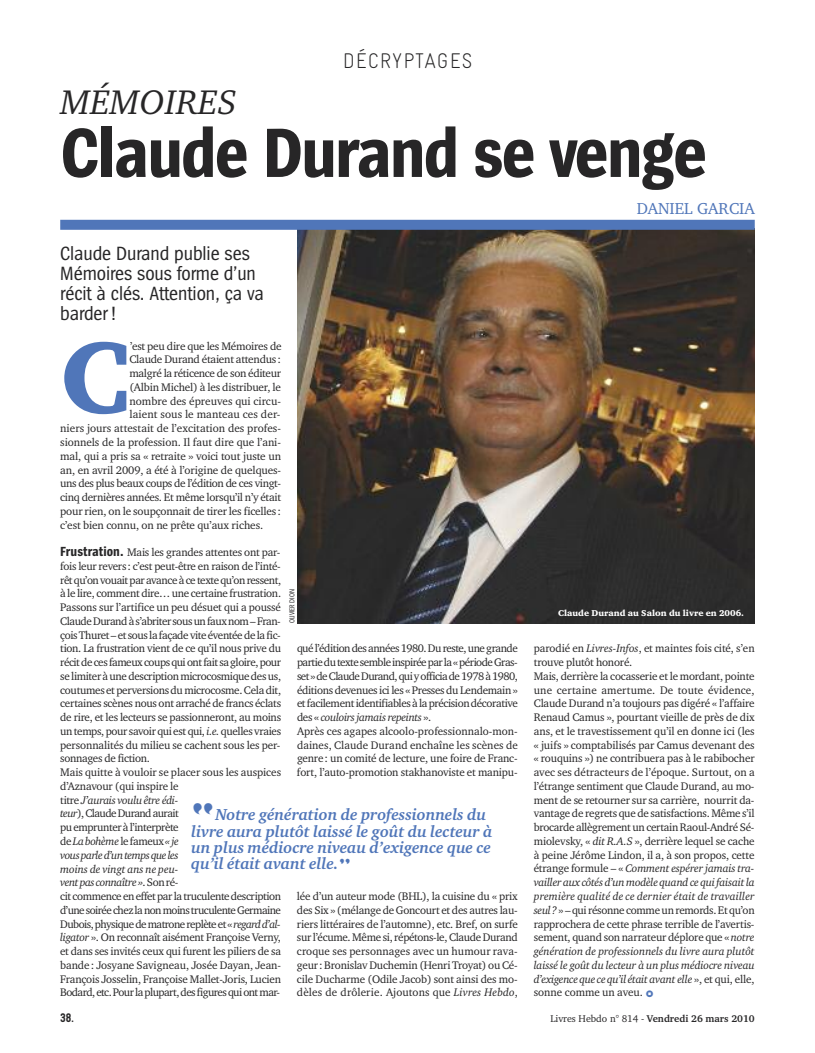
<style>
.page{position:relative;width:815px;height:1053px;background:#fff}
.page>*{position:absolute;margin:0;border:0;box-sizing:border-box;transform-origin:0 0}
.t1{font:900 103.62px "Charter ITC Std";color:#5076b9}
.t2{font:700 72.5px "Spiegel Cd";letter-spacing:-.025em;color:#272627}
.t3{font:italic 35px "Charter ITC Std";letter-spacing:.015em;color:#272627}
.t4{font:300 21.25px "Gravur Condensed";letter-spacing:.05em;color:#272627}
.t5{font:20px/20px "Spiegel Cd";letter-spacing:-.005em;color:#272627}
.t6{font:italic 700 16.25px/16.2px "Charter ITC Std";letter-spacing:-.005em;color:#5076b9}
.t7{font:16.25px "Charter BT";letter-spacing:-.005em;color:#5076b9}
.t8{font:900 12.5px "Gravur Condensed";color:#272627}
.t9{font:11.25px/13.8px "Charter ITC Std";letter-spacing:-.015em;color:#272627}
.t10{font:11.25px "Charter ITC Std";letter-spacing:-.035em;color:#272627}
.t11{font:11.25px "Charter ITC Std";letter-spacing:.01em;color:#272627}
.t12{font:700 10px "Charter ITC Std";color:#272627}
.t13{font:900 8.75px "Charter ITC Std";color:#fff}
.t14{font:7.5px "Spiegel Cd";letter-spacing:-.01em;color:#272627;scale:.95 1}
.s1{font-family:"Spiegel Cd";font-weight:700;font-size:13.75px}
.s2{font-style:italic}
.s3{font-family:"Dogma";font-weight:900;font-style:normal;font-size:30px}
.s4{font-family:"Dogma";font-style:normal;font-size:18.75px}
.s5{font-weight:400}
</style>
<div class="page">
<img style="left:297px;top:230px;width:458px;height:393px">
<div style="left:60px;top:220px;width:695px;height:10px;background:#5076b9"></div>
<h3 class="t4" style="left:343px;top:53px;width:131px">DÉCRYPTAGES</h3>
<h3 class="t3" style="left:60px;top:89px;width:178px">MÉMOIRES</h3>
<h2 class="t2" style="left:60px;top:126px;width:649px">Claude Durand se venge</h2>
<h3 class="t7" style="left:637px;top:202px;width:119px">DANIEL GARCIA</h3>
<h3 class="t5" style="left:60px;top:244px;width:205px">Claude Durand publie ses<br>Mémoires sous forme d’un récit à clés. Attention, ça va barder!</h3>
<h1 class="t1" style="left:60px;top:335px;width:71px">C</h1>
<p class="t9" style="left:130px;top:340px;width:153px">’est peu dire que les Mémoires de</p>
<p class="t9" style="left:129px;top:353px;width:153px">Claude Durand étaient attendus:</p>
<p class="t9" style="left:129px;top:367px;width:153px">malgré la réticence de son éditeur</p>
<p class="t9" style="left:129px;top:381px;width:153px">(Albin Michel) à les distribuer, le</p>
<p class="t9" style="left:129px;top:395px;width:153px">nombre des épreuves qui circu-</p>
<p class="t11" style="left:129px;top:410px;width:152px">laient sous le manteau ces der-</p>
<p class="t9" style="left:60px;top:422px;width:222px">niers jours attestait de l’excitation des profes-</p>
<p class="t9" style="left:60px;top:436px;width:222px">sionnels de la profession. Il faut dire que l’ani-</p>
<p class="t9" style="left:60px;top:450px;width:222px">mal, qui a pris sa « retraite » voici tout juste un</p>
<p class="t9" style="left:60px;top:463px;width:222px">an, en avril 2009, a été à l’origine de quelques-</p>
<p class="t10" style="left:60px;top:479px;width:222px">uns des plus beaux coups de l’édition de ces vingt-</p>
<p class="t9" style="left:60px;top:491px;width:222px">cinq dernières années. Et même lorsqu’il n’y était</p>
<p class="t9" style="left:60px;top:505px;width:222px">pour rien, on le soupçonnait de tirer les ficelles:</p>
<p class="t9" style="left:60px;top:518px;width:205px">c’est bien connu, on ne prête qu’aux riches.</p>
<p class="t9" style="left:60px;top:546px;width:222px"><span class="s1">Frustration.</span> Mais les grandes attentes ont par&shy;fois leur revers: c’est peut-être en raison de l’inté&shy;rêtqu’onvouaitparavanceàcetextequ’onressent, à le lire, commentdire…une certaine frustration.<br>Passons sur l’artifice un peu désuet qui a poussé ClaudeDurandàs’abriter sousunfauxnom–Fran&shy;çoisThuret–et sous lafaçadeviteéventéedelafic&shy;tion. La frustration vient de ce qu’il nous prive du récitdeces fameuxcoupsquiontfait sagloire,pour selimiteràunedescriptionmicrocosmiquedesus, coutumes etperversionsdumicrocosme.Celadit, certaines scènes nous ont arraché de francs éclats de rire, et les lecteurs se passionneront, au moins untemps,pour savoirqui estqui,<span class="s2">i.e.</span>quelles vraies personnalités du milieu se cachent sous les per&shy;sonnages de fiction.<br>Mais quitte à vouloir se placer sous les auspices d’Aznavour (qui inspire le<br>titre <span class="s2">J’aurais voulu être édi&shy;teur</span>),ClaudeDurandaurait puemprunteràl’interprète<br>de<span class="s2">Labohème</span> lefameux<span class="s2">«je vousparled’untempsqueles<br>moins de vingt ans ne peu&shy;ventpasconnaître»</span>.Sonré-<br>cit commenceeneffetparlatruculentedescription d’unesoiréechezlanonmoinstruculenteGermaine Dubois,physiquedematronereplèteet«<span class="s2">regardd’al&shy;ligator</span> ». On reconnaît aisément Françoise Verny, et dans ses invités ceux qui furent les piliers de sa bande: Josyane Savigneau, Josée Dayan, Jean-François Josselin, Françoise Mallet-Joris, Lucien Bodard,etc.Pourlaplupart,des figuresquiontmar-</p>
<p class="t14" style="left:289px;top:623px;width:37px;rotate:-90deg">OLIVIER DION</p>
<p class="t9" style="left:297px;top:642px;width:222px">quél’éditiondesannées1980.Dureste,unegrande partiedutextesembleinspiréeparla«périodeGras&shy;set»deClaudeDurand,quiyofficiade1978à1980, éditions devenues ici les « Presses du Lendemain » etfacilementidentifiablesàlaprécisiondécorative des « <span class="s2">couloirsjamais repeints</span> ».<br>Après ces agapes alcoolo-professionnalo-mon&shy;daines, Claude Durand enchaîne les scènes de genre: un comité de lecture, une foire de Franc&shy;fort, l’auto-promotion stakhanoviste et manipu-</p>
<h3 class="t6" style="left:191px;top:807px;width:303px"><span class="s3">“</span>Notre génération de professionnels du livre aura plutôt laissé le goût du lecteur à un plus médiocre niveau d’exigence que ce qu’il était avant elle.<span class="s4">”</span></h3>
<p class="t9" style="left:297px;top:890px;width:222px;text-align:justify">lée d’un auteur mode (BHL), la cuisine du « prix des Six » (mélange de Goncourt et des autres lau&shy;riers littéraires de l’automne), etc. Bref, on surfe sur l’écume. Même si, répétons-le, Claude Durand croque ses personnages avec un humour rava&shy;geur: Bronislav Duchemin (Henri Troyat) ou Cé&shy;cile Ducharme (Odile Jacob) sont ainsi des mo&shy;dèles de drôlerie. Ajoutons que <span class="s2">Livres Hebdo</span>,</p>
<p class="t13" style="left:558px;top:609px;width:187px">Claude Durand au Salon du livre en 2006.</p>
<p class="t9" style="left:534px;top:642px;width:222px">parodié en <span class="s2">Livres-Infos</span>, et maintes fois cité, s’en trouve plutôt honoré.<br>Mais, derrière la cocasserie et le mordant, pointe une certaine amertume. De toute évidence, Claude Durand n’a toujours pas digéré « l’affaire Renaud Camus », pourtant vieille de près de dix ans, et le travestissement qu’il en donne ici (les « juifs » comptabilisés par Camus devenant des « rouquins ») ne contribuera pas à le rabibocher avec ses détracteurs de l’époque. Surtout, on a l’étrange sentiment que Claude Durand, au mo&shy;ment de se retourner sur sa carrière, nourrit da&shy;vantage de regrets que de satisfactions. Même s’il brocarde allègrement un certain Raoul-André Sé&shy;miolevsky, « <span class="s2">dit R.A.S</span> », derrière lequel se cache à peine Jérôme Lindon, il a, à son propos, cette étrange formule – « <span class="s2">Comment espérer jamais tra&shy;vailler aux côtés d’unmodèle quand ce quifaisaitla première qualité de ce dernier était de travailler seul?</span> » – qui résonne comme un remords. Et qu’on rapprochera de cette phrase terrible de l’avertis&shy;sement, quand son narrateur déplore que « <span class="s2">notre génération de professionnels du livre aura plutôt laissé le goût du lecteur à un plus médiocre niveau d’exigence que ce qu’il étaitavant elle</span> », et qui, elle, sonne comme un aveu. <sub>&lt;</sub></p>
<p class="t8" style="left:60px;top:1013px;width:15px">38.</p>
<p class="t12" style="left:550px;top:1014px;width:206px"><span class="s5">Livres Hebdo n° 814 -</span> Vendredi 26 mars 2010</p>
</div>
